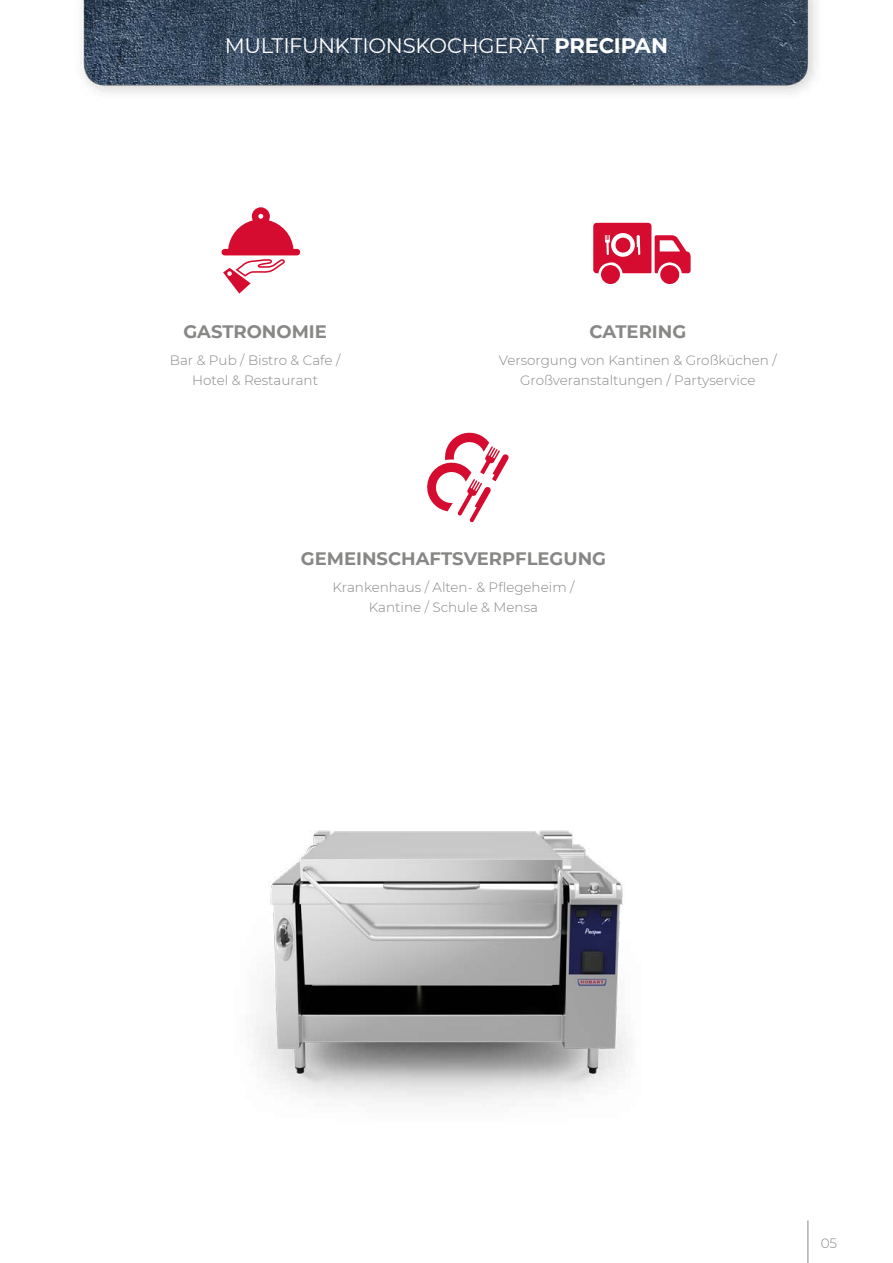
<style>
.page{position:relative;width:893px;height:1263px;background:#fff}
.page>*{position:absolute;margin:0;border:0;box-sizing:border-box;transform-origin:0 0}
.t1{font:21px "Montserrat";letter-spacing:-.02em;color:#fff}
.t2{font:700 18px "Montserrat";color:#878786}
.t3{font:300 13.5px/20.2px "Montserrat";color:#878786;text-align:center}
.s1{font-weight:700}
</style>
<div class="page">
<svg style="left:221px;top:207px;width:79px;height:87px"></svg>
<svg style="left:593px;top:223px;width:98px;height:61px"></svg>
<svg style="left:427px;top:432px;width:82px;height:91px"></svg>
<img style="left:253px;top:830px;width:375px;height:274px">
<img style="left:81px;top:0;width:736px;height:93px">
<hr style="left:807px;top:1220px;width:1px;height:43px;background:#878786">
<h1 class="t1" style="left:225px;top:31px;width:445px">MULTIFUNKTIONSKOCHGERÄT <span class="s1">PRECIPAN</span></h1>
<h2 class="t2" style="left:183px;top:319px;width:145px">GASTRONOMIE</h2>
<p class="t3" style="left:170px;top:349px;width:172px">Bar &amp; Pub / Bistro &amp; Cafe /<br>Hotel &amp; Restaurant</p>
<h2 class="t2" style="left:589px;top:319px;width:98px">CATERING</h2>
<p class="t3" style="left:499px;top:349px;width:279px">Versorgung von Kantinen &amp; Großküchen /<br>Großveranstaltungen / Partyservice</p>
<h2 class="t2" style="left:301px;top:546px;width:307px">GEMEINSCHAFTSVERPFLEGUNG</h2>
<p class="t3" style="left:332px;top:577px;width:243px">Krankenhaus / Alten- &amp; Pflegeheim /<br>Kantine / Schule &amp; Mensa</p>
<p class="t3" style="left:821px;top:1233px;width:18px">05</p>
</div>
